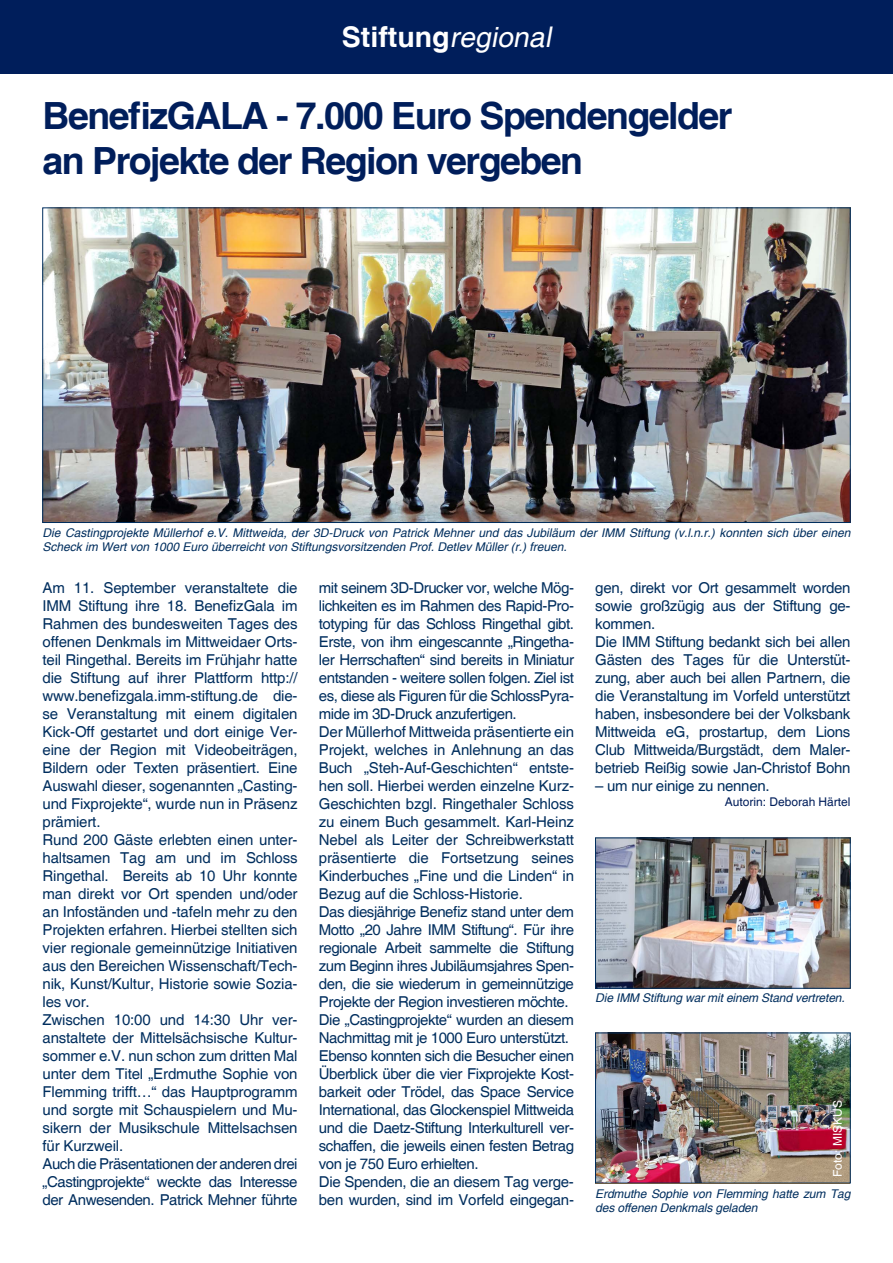
<style>
.page{position:relative;width:893px;height:1263px;background:#fff}
.page>*{position:absolute;margin:0;border:0;box-sizing:border-box;transform-origin:0 0}
.t1{font:700 37.5px/45px "Helvetica";letter-spacing:-.04em;color:#001e5b}
.t2{font:700 28.5px "Helvetica";color:#fff}
.t3{font:15px/18px "Helvetica";letter-spacing:-.02em;color:#002e5e}
.t4{font:italic 12px/13.5px "Helvetica";color:#002e5e}
.t5{font:12px "Helvetica";color:#001e5b}
.t6{font:12px "Helvetica";color:#fff}
.s1{font-weight:400;font-style:italic}
</style>
<div class="page">
<div style="left:0;top:0;width:893px;height:73px;background:#001e5b"></div>
<img style="left:597px;top:840px;width:251px;height:146px">
<div style="left:595px;top:838px;width:255px;height:150px;border:1px solid #002e5e"></div>
<img style="left:597px;top:1035px;width:251px;height:146px">
<img style="left:45px;top:210px;width:803px;height:311px">
<h2 class="t2" style="left:342px;top:20px;width:217px">Stiftung<span class="s1">regional</span></h2>
<h1 class="t1" style="left:43px;top:95px;width:691px">BenefizGALA - 7.000 Euro Spendengelder an Projekte der Region vergeben</h1>
<p class="t4" style="left:43px;top:527px;width:809px">Die Castingprojekte Müllerhof e.V. Mittweida, der 3D-Druck von Patrick Mehner und das Jubiläum der IMM Stiftung (v.l.n.r.) konnten sich über einen<br>Scheck im Wert von 1000 Euro überreicht von Stiftungsvorsitzenden Prof. Detlev Müller (r.) freuen.</p>
<p class="t3" style="left:43px;top:579px;width:257px">Am 11. September veranstaltete die IMM Stiftung ihre 18. BenefizGala im Rahmen des bundesweiten Tages des offenen Denkmals im Mittweidaer Orts&shy;teil Ringethal. Bereits im Frühjahr hatte die Stiftung auf ihrer Plattform http:// www.benefizgala.imm-stiftung.de die&shy;se Veranstaltung mit einem digitalen Kick-Off gestartet und dort einige Ver&shy;eine der Region mit Videobeiträgen, Bildern oder Texten präsentiert. Eine Auswahl dieser, sogenannten „Casting&shy;und Fixprojekte“, wurde nun in Präsenz prämiert.<br>Rund 200 Gäste erlebten einen unter&shy;haltsamen Tag am und im Schloss Ringethal. Bereits ab 10 Uhr konnte man direkt vor Ort spenden und/oder an Infoständen und -tafeln mehr zu den Projekten erfahren. Hierbei stellten sich vier regionale gemeinnützige Initiativen aus den Bereichen Wissenschaft/Tech&shy;nik, Kunst/Kultur, Historie sowie Sozia&shy;les vor.<br>Zwischen 10:00 und 14:30 Uhr ver&shy;anstaltete der Mittelsächsische Kultur&shy;sommer e.V. nun schon zum dritten Mal unter dem Titel „Erdmuthe Sophie von Flemming trifft…“ das Hauptprogramm und sorgte mit Schauspielern und Mu&shy;sikern der Musikschule Mittelsachsen für Kurzweil.<br>Auch die Präsentationen der anderen drei „Castingprojekte“ weckte das Interesse der Anwesenden. Patrick Mehner führte</p>
<p class="t3" style="left:319px;top:579px;width:257px">mit seinem 3D-Drucker vor, welche Mög&shy;lichkeiten es im Rahmen des Rapid-Pro&shy;totyping für das Schloss Ringethal gibt.<br>Erste, von ihm eingescannte „Ringetha&shy;ler Herrschaften“ sind bereits in Miniatur entstanden - weitere sollen folgen. Ziel ist es, diese als Figuren für die SchlossPyra&shy;mide im 3D-Druck anzufertigen.<br>Der Müllerhof Mittweida präsentierte ein Projekt, welches in Anlehnung an das Buch „Steh-Auf-Geschichten“ entste&shy;hen soll. Hierbei werden einzelne Kurz-Geschichten bzgl. Ringethaler Schloss zu einem Buch gesammelt. Karl-Heinz Nebel als Leiter der Schreibwerkstatt präsentierte die Fortsetzung seines Kinderbuches „Fine und die Linden“ in Bezug auf die Schloss-Historie.<br>Das diesjährige Benefiz stand unter dem Motto „20 Jahre IMM Stiftung“. Für ihre regionale Arbeit sammelte die Stiftung zum Beginn ihres Jubiläumsjahres Spen&shy;den, die sie wiederum in gemeinnützige Projekte der Region investieren möchte.<br>Die „Castingprojekte“ wurden an diesem Nachmittag mit je 1000 Euro unterstützt.<br>Ebenso konnten sich die Besucher einen Überblick über die vier Fixprojekte Kost&shy;barkeit oder Trödel, das Space Service International, das Glockenspiel Mittweida und die Daetz-Stiftung Interkulturell ver&shy;schaffen, die jeweils einen festen Betrag von je 750 Euro erhielten.<br>Die Spenden, die an diesem Tag verge&shy;ben wurden, sind im Vorfeld eingegan-</p>
<p class="t3" style="left:595px;top:579px;width:257px">gen, direkt vor Ort gesammelt worden sowie großzügig aus der Stiftung ge&shy;kommen.<br>Die IMM Stiftung bedankt sich bei allen Gästen des Tages für die Unterstüt&shy;zung, aber auch bei allen Partnern, die die Veranstaltung im Vorfeld unterstützt haben, insbesondere bei der Volksbank Mittweida eG, prostartup, dem Lions Club Mittweida/Burgstädt, dem Maler&shy;betrieb Reißig sowie Jan-Christof Bohn</p>
<p class="t3" style="left:595px;top:777px;width:176px">– um nur einige zu nennen.</p>
<p class="t5" style="left:725px;top:794px;width:127px">Autorin: Deborah Härtel</p>
<p class="t4" style="left:595px;top:991px;width:251px">Die IMM Stiftung war mit einem Stand vertreten.</p>
<p class="t6" style="left:831px;top:1177px;width:78px;rotate:-90deg">Foto: MISKUS</p>
<p class="t4" style="left:595px;top:1188px;width:257px">Erdmuthe Sophie von Flemming hatte zum Tag des offenen Denkmals geladen</p>
</div>
